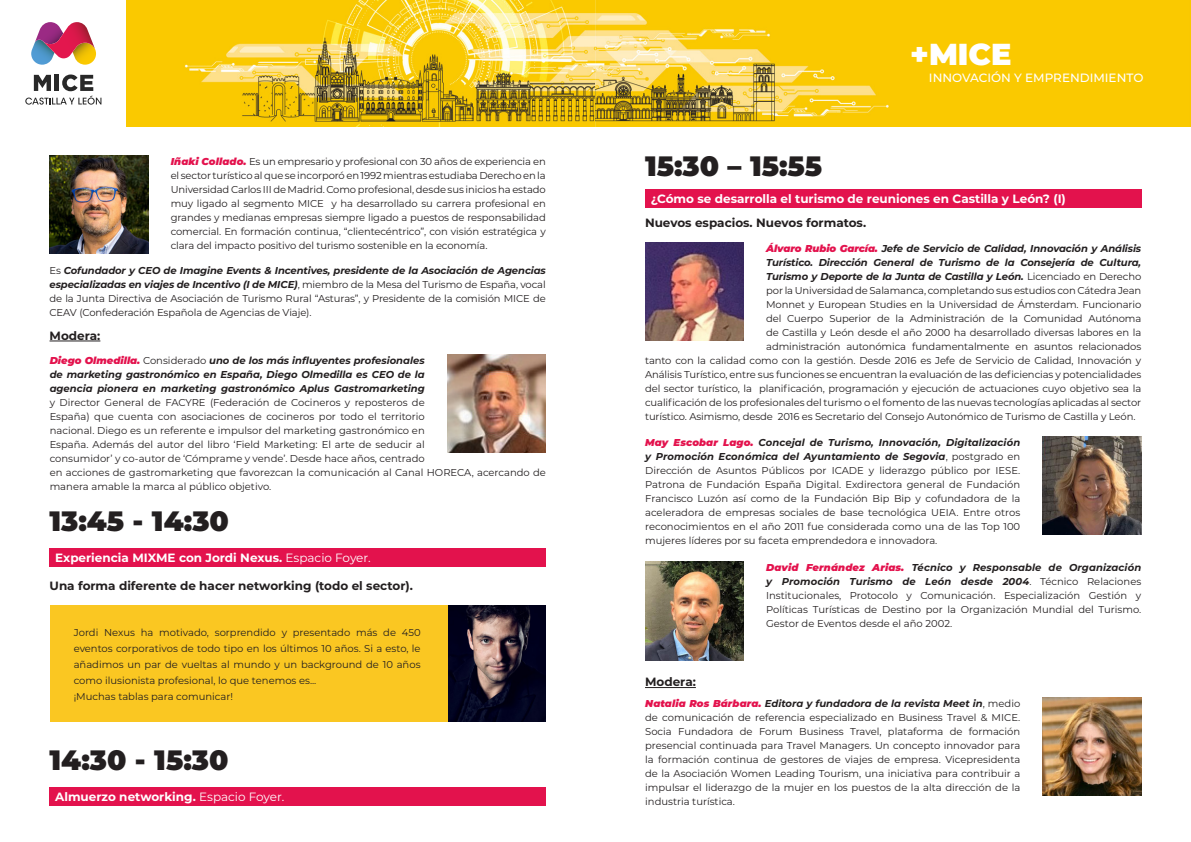
<style>
.page{position:relative;width:1191px;height:842px;background:#fff}
.page>*{position:absolute;margin:0;border:0;box-sizing:border-box;transform-origin:0 0}
.t1{font:900 30.3px "Montserrat";color:#fff}
.t2{font:900 28px "Montserrat";color:#231f20}
.t3{font:700 12px "Montserrat";color:#fff}
.t4{font:700 12px "Montserrat";color:#231f20}
.t5{font:500 12px "Montserrat";color:#fff}
.t6{font:10px/14px "Montserrat";letter-spacing:-.01em;color:#231f20;text-align:justify}
.t7{font:italic 700 10px "Montserrat";letter-spacing:-.01em;color:#231f20}
.s1{font-weight:900;font-style:italic;color:#e3124d}
.s2{font-weight:700;font-style:italic}
.s3{font-weight:400}
.s4{font-weight:900;color:#e3124d}
.s5{font-weight:400;font-style:normal}
</style>
<div class="page">
<div style="left:50px;top:548px;width:496px;height:18px;background:#e3124d"></div>
<div style="left:50px;top:787px;width:496px;height:19px;background:#e3124d"></div>
<div style="left:645px;top:189px;width:496px;height:19px;background:#e3124d"></div>
<img style="left:447px;top:606px;width:99px;height:116px">
<div style="left:50px;top:606px;width:397px;height:116px;background:#fac722"></div>
<hr style="left:50px;top:341px;width:50px;height:1px;background:#231f20">
<img style="left:50px;top:155px;width:98px;height:99px">
<img style="left:447px;top:354px;width:99px;height:99px">
<hr style="left:645px;top:687px;width:51px;height:1px;background:#231f20">
<img style="left:645px;top:562px;width:98px;height:98px">
<img style="left:1043px;top:436px;width:98px;height:99px">
<img style="left:1043px;top:697px;width:98px;height:99px">
<img style="left:645px;top:242px;width:98px;height:99px">
<svg style="left:31px;top:22px;width:65px;height:43px"></svg>
<svg style="left:25px;top:75px;width:76px;height:30px"></svg>
<img style="left:127px;top:0;width:1064px;height:127px">
<p class="t6" style="left:171px;top:154px;width:376px"><span class="s1">Iñaki Collado.</span> Es un empresario y profesional con 30 años de experiencia en el sector turístico al que se incorporó en 1992 mientras estudiaba Derecho en la Universidad Carlos III de Madrid. Como profesional, desde sus inicios ha estado muy ligado al segmento MICE y ha desarrollado su carrera profesional en grandes y medianas empresas siempre ligado a puestos de responsabilidad comercial. En formación continua, “clientecéntrico”, con visión estratégica y clara del impacto positivo del turismo sostenible en la economía.</p>
<p class="t6" style="left:50px;top:263px;width:498px">Es <span class="s2">Cofundador y CEO de Imagine Events &amp; Incentives, presidente de la Asociación de Agencias especializadas en viajes de Incentivo (I de MICE)</span>, miembro de la Mesa del Turismo de España, vocal de la Junta Directiva de Asociación de Turismo Rural “Asturas”, y Presidente de la comisión MICE de CEAV (Confederación Española de Agencias de Viaje).</p>
<p class="t6" style="left:50px;top:353px;width:498px;text-align:left"><span class="s1">Diego Olmedilla.</span> Considerado <span class="s2">uno de los más influyentes profesionales<br>de marketing gastronómico en España, Diego Olmedilla es CEO de la<br>agencia pionera en marketing gastronómico Aplus Gastromarketing<br></span>y Director General de FACYRE (Federación de Cocineros y reposteros de<br>España) que cuenta con asociaciones de cocineros por todo el territorio<br>nacional. Diego es un referente e impulsor del marketing gastronómico en<br>España. Además del autor del libro ‘Field Marketing: El arte de seducir al<br>consumidor’ y co-autor de ‘Cómprame y vende’. Desde hace años, centrado<br>en acciones de gastromarketing que favorezcan la comunicación al Canal HORECA, acercando de manera amable la marca al público objetivo.</p>
<p class="t4" style="left:50px;top:327px;width:52px">Modera:</p>
<p class="t2" style="left:50px;top:500px;width:181px">13:45 - 14:30</p>
<p class="t3" style="left:55px;top:549px;width:317px">Experiencia MIXME con Jordi Nexus. <span class="s3">Espacio Foyer.</span></p>
<p class="t4" style="left:50px;top:577px;width:365px">Una forma diferente de hacer networking (todo el sector).</p>
<p class="t6" style="left:74px;top:624px;width:348px;line-height:16px">Jordi Nexus ha motivado, sorprendido y presentado más de 450 eventos corporativos de todo tipo en los últimos 10 años. Si a esto, le añadimos un par de vueltas al mundo y un background de 10 años como ilusionista profesional, lo que tenemos es...</p>
<p class="t6" style="left:74px;top:689px;width:161px">¡Muchas tablas para comunicar!</p>
<p class="t2" style="left:50px;top:739px;width:180px">14:30 - 15:30</p>
<p class="t3" style="left:55px;top:788px;width:231px">Almuerzo networking. <span class="s3">Espacio Foyer.</span></p>
<p class="t1" style="left:910px;top:32px;width:103px">+MICE</p>
<p class="t2" style="left:645px;top:145px;width:178px">15:30 – 15:55</p>
<p class="t5" style="left:929px;top:70px;width:216px">INNOVACIÓN Y EMPRENDIMIENTO</p>
<p class="t3" style="left:650px;top:190px;width:417px">¿Cómo se desarrolla el turismo de reuniones en Castilla y León? (I)</p>
<p class="t4" style="left:645px;top:214px;width:223px">Nuevos espacios. Nuevos formatos.</p>
<p class="t7" style="left:766px;top:241px;width:376px"><span class="s4">Álvaro Rubio García.</span> Jefe de Servicio de Calidad, Innovación y Análisis</p>
<p class="t7" style="left:766px;top:255px;width:376px">Turístico. Dirección General de Turismo de la Consejería de Cultura,</p>
<p class="t7" style="left:766px;top:269px;width:376px">Turismo y Deporte de la Junta de Castilla y León. <span class="s5">Licenciado en Derecho</span></p>
<p class="t6" style="left:766px;top:283px;width:376px">por la Universidad de Salamanca, completando sus estudios con Cátedra Jean</p>
<p class="t6" style="left:766px;top:297px;width:376px">Monnet y European Studies en la Universidad de Ámsterdam. Funcionario</p>
<p class="t6" style="left:766px;top:311px;width:376px">del Cuerpo Superior de la Administración de la Comunidad Autónoma</p>
<p class="t6" style="left:766px;top:325px;width:376px">de Castilla y León desde el año 2000 ha desarrollado diversas labores en la</p>
<p class="t6" style="left:766px;top:339px;width:376px">administración autonómica fundamentalmente en asuntos relacionados</p>
<p class="t6" style="left:645px;top:353px;width:498px">tanto con la calidad como con la gestión. Desde 2016 es Jefe de Servicio de Calidad, Innovación y</p>
<p class="t6" style="left:645px;top:367px;width:498px">Análisis Turístico, entre sus funciones se encuentran la evaluación de las deficiencias y potencialidades</p>
<p class="t6" style="left:645px;top:381px;width:498px">del sector turístico, la planificación, programación y ejecución de actuaciones cuyo objetivo sea la</p>
<p class="t6" style="left:645px;top:395px;width:498px">cualificación de los profesionales del turismo o el fomento de las nuevas tecnologías aplicadas al sector</p>
<p class="t6" style="left:645px;top:409px;width:492px">turístico. Asimismo, desde 2016 es Secretario del Consejo Autonómico de Turismo de Castilla y León.</p>
<p class="t6" style="left:645px;top:435px;width:376px"><span class="s1">May Escobar Lago.</span> <span class="s2">Concejal de Turismo, Innovación, Digitalización y Promoción Económica del Ayuntamiento de Segovia</span>, postgrado en Dirección de Asuntos Públicos por ICADE y liderazgo público por IESE.<br>Patrona de Fundación España Digital. Exdirectora general de Fundación Francisco Luzón así como de la Fundación Bip Bip y cofundadora de la aceleradora de empresas sociales de base tecnológica UEIA. Entre otros reconocimientos en el año 2011 fue considerada como una de las Top 100 mujeres líderes por su faceta emprendedora e innovadora.</p>
<p class="t4" style="left:645px;top:673px;width:52px">Modera:</p>
<p class="t6" style="left:766px;top:560px;width:376px"><span class="s1">David Fernández Arias.</span> <span class="s2">Técnico y Responsable de Organización y Promoción Turismo de León desde 2004</span>. Técnico Relaciones Institucionales, Protocolo y Comunicación. Especialización Gestión y Políticas Turísticas de Destino por la Organización Mundial del Turismo.<br>Gestor de Eventos desde el año 2002.</p>
<p class="t6" style="left:645px;top:696px;width:376px"><span class="s1">Natalia Ros Bárbara.</span> <span class="s2">Editora y fundadora de la revista Meet in</span>, medio de comunicación de referencia especializado en Business Travel &amp; MICE.<br>Socia Fundadora de Forum Business Travel, plataforma de formación presencial continuada para Travel Managers. Un concepto innovador para la formación continua de gestores de viajes de empresa. Vicepresidenta de la Asociación Women Leading Tourism, una iniciativa para contribuir a impulsar el liderazgo de la mujer en los puestos de la alta dirección de la industria turística.</p>
</div>
